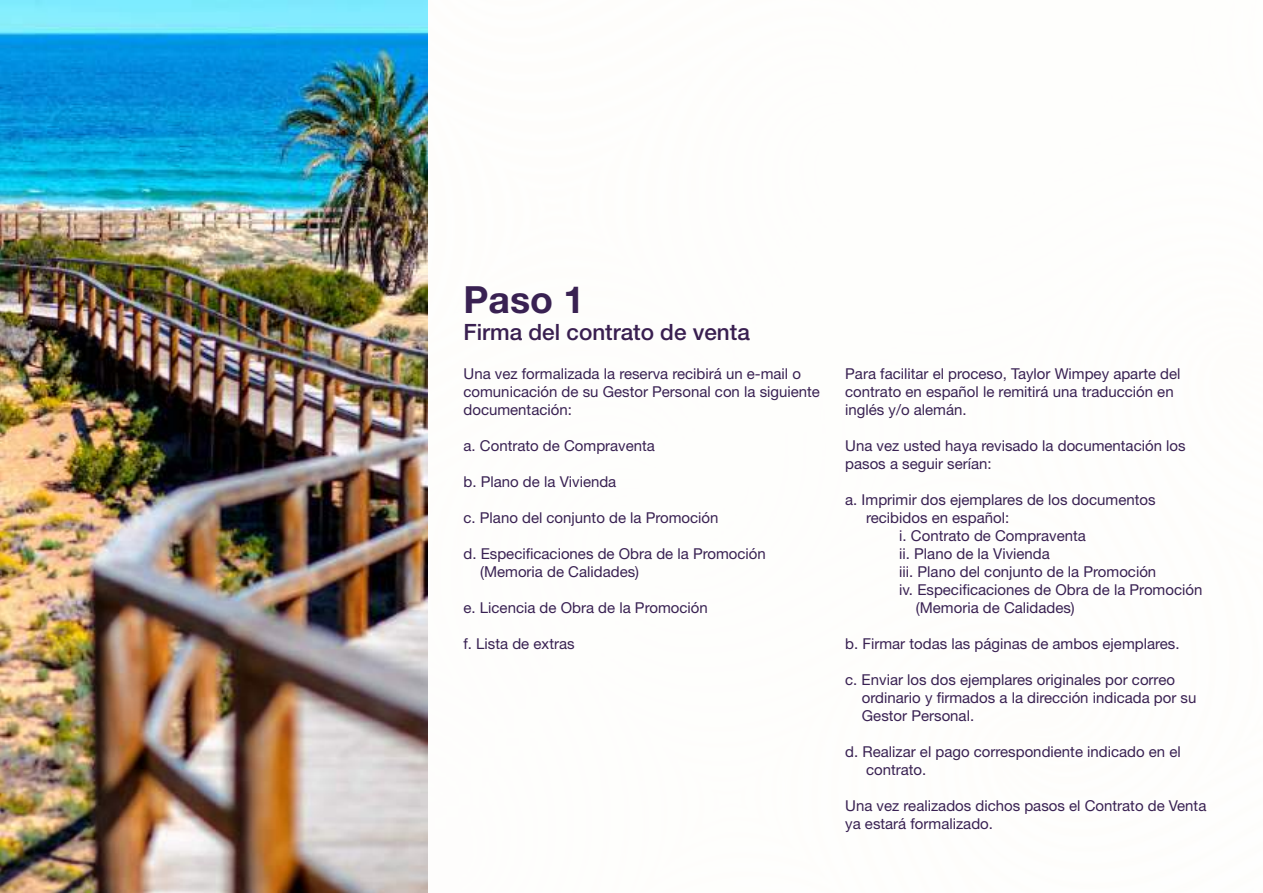
<style>
.page{position:relative;width:1263px;height:893px;background:#fff}
.page>*{position:absolute;margin:0;border:0;box-sizing:border-box;transform-origin:0 0}
.t1{font:700 37.5px "Helvetica Neue LT Std";color:#392152}
.t2{font:500 22.5px "Helvetica Neue LT Std";color:#391f50}
.t3{font:15px/18px "Helvetica Neue LT Std";color:#392152}
</style>
<div class="page">
<img style="left:0;top:0;width:427px;height:893px">
<h1 class="t1" style="left:463px;top:277px;width:122px">Paso 1</h1>
<h2 class="t2" style="left:463px;top:319px;width:288px">Firma del contrato de venta</h2>
<p class="t3" style="left:463px;top:365px;width:358px">Una vez formalizada la reserva recibirá un e-mail o comunicación de su Gestor Personal con la siguiente documentación:</p>
<p class="t3" style="left:463px;top:437px;width:193px">a. Contrato de Compraventa</p>
<p class="t3" style="left:463px;top:473px;width:154px">b. Plano de la Vivienda</p>
<p class="t3" style="left:463px;top:509px;width:257px">c. Plano del conjunto de la Promoción</p>
<p class="t3" style="left:480px;top:545px;width:287px;text-indent:-17px">d. Especificaciones de Obra de la Promoción (Memoria de Calidades)</p>
<p class="t3" style="left:463px;top:599px;width:246px">e. Licencia de Obra de la Promoción</p>
<p class="t3" style="left:463px;top:635px;width:113px">f. Lista de extras</p>
<p class="t3" style="left:845px;top:365px;width:337px">Para facilitar el proceso, Taylor Wimpey aparte del contrato en español le remitirá una traducción en inglés y/o alemán.</p>
<p class="t3" style="left:845px;top:437px;width:342px">Una vez usted haya revisado la documentación los pasos a seguir serían:</p>
<p class="t3" style="left:845px;top:491px;width:312px">a. Imprimir dos ejemplares de los documentos</p>
<p class="t3" style="left:866px;top:509px;width:145px">recibidos en español:</p>
<p class="t3" style="left:899px;top:527px;width:188px">i. Contrato de Compraventa</p>
<p class="t3" style="left:899px;top:545px;width:152px">ii. Plano de la Vivienda</p>
<p class="t3" style="left:899px;top:563px;width:258px">iii. Plano del conjunto de la Promoción</p>
<p class="t3" style="left:899px;top:581px;width:305px">iv. Especificaciones de Obra de la Promoción</p>
<p class="t3" style="left:916px;top:599px;width:160px">(Memoria de Calidades)</p>
<p class="t3" style="left:845px;top:635px;width:336px">b. Firmar todas las páginas de ambos ejemplares.</p>
<p class="t3" style="left:862px;top:671px;width:336px;text-indent:-17px">c. Enviar los dos ejemplares originales por correo ordinario y firmados a la dirección indicada por su<br>Gestor Personal.</p>
<p class="t3" style="left:866px;top:743px;width:316px;text-indent:-21px">d. Realizar el pago correspondiente indicado en el contrato.</p>
<p class="t3" style="left:845px;top:797px;width:363px">Una vez realizados dichos pasos el Contrato de Venta ya estará formalizado.</p>
</div>
